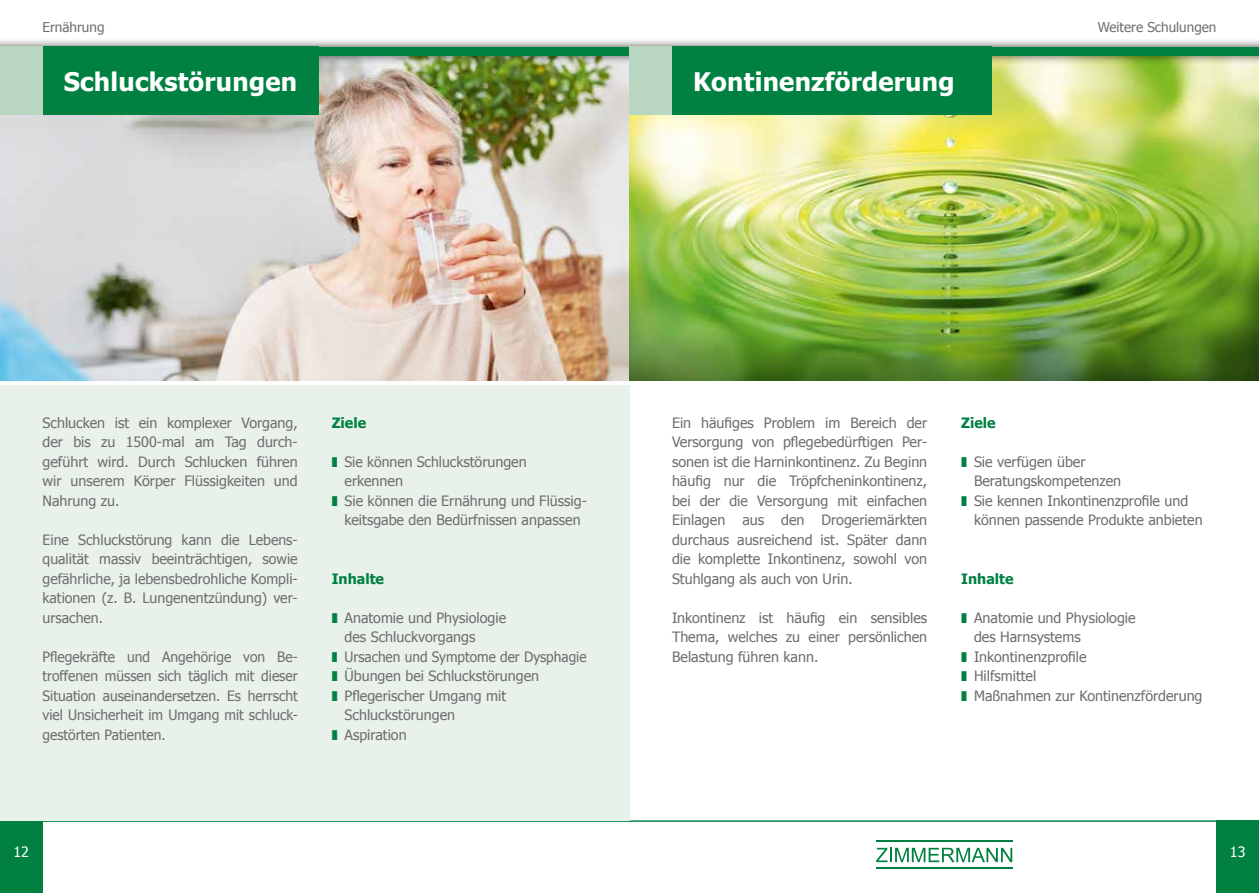
<style>
.page{position:relative;width:1259px;height:893px;background:#fff}
.page>*{position:absolute;margin:0;border:0;box-sizing:border-box;transform-origin:0 0}
.t1{font:700 25.5px "Tahoma";letter-spacing:.01em;color:#fff}
.t2{font:14.25px/19.5px "Tahoma";color:#6e6e6e;text-align:justify}
.t3{font:14.25px "Tahoma";color:#6e6e6e;scale:.96 1}
.t4{font:700 14.25px "Tahoma";color:#008142}
.t5{font:14.25px "Tahoma";color:#fff}
.t6{font:13.5px "Tahoma";color:#6e6e6e}
.s1{color:#008142}
</style>
<div class="page">
<img style="left:0;top:64px;width:1259px;height:317px">
<div style="left:0;top:38px;width:1259px;height:26px;background:#000;opacity:.75"></div>
<div style="left:0;top:47px;width:1259px;height:8px;background:#008142"></div>
<hr style="left:0;top:821px;width:1259px;height:1px;background:#008142">
<svg style="left:876px;top:848px;width:136px;height:14px"></svg>
<hr style="left:876px;top:840px;width:136px;height:2px;background:#008142">
<hr style="left:876px;top:867px;width:136px;height:2px;background:#008142">
<div style="left:0;top:821px;width:43px;height:72px;background:#008142"></div>
<div style="left:1216px;top:821px;width:43px;height:72px;background:#008142"></div>
<div style="left:0;top:385px;width:629px;height:436px;background:#e8f1ea"></div>
<div style="left:43px;top:47px;width:276px;height:68px;background:#008142"></div>
<div style="left:0;top:47px;width:43px;height:68px;background:#b8d6c1"></div>
<div style="left:629px;top:47px;width:43px;height:68px;background:#b8d6c1"></div>
<div style="left:672px;top:47px;width:319px;height:68px;background:#008142"></div>
<p class="t6" style="left:43px;top:18px;width:63px">Ernährung</p>
<p class="t6" style="left:1097px;top:18px;width:120px">Weitere Schulungen</p>
<h1 class="t1" style="left:64px;top:63px;width:235px">Schluckstörungen</h1>
<h1 class="t1" style="left:693px;top:63px;width:263px">Kontinenzförderung</h1>
<p class="t2" style="left:43px;top:412px;width:257px">Schlucken ist ein komplexer Vorgang, der bis zu 1500-mal am Tag durch&shy;geführt wird. Durch Schlucken führen wir unserem Körper Flüssigkeiten und Nahrung zu.</p>
<p class="t2" style="left:43px;top:529px;width:257px">Eine Schluckstörung kann die Lebens&shy;qualität massiv beeinträchtigen, sowie gefährliche, ja lebensbedrohliche Kompli&shy;kationen (z. B. Lungenentzündung) ver&shy;ursachen.</p>
<p class="t2" style="left:43px;top:646px;width:257px">Pflegekräfte und Angehörige von Be&shy;troffenen müssen sich täglich mit dieser Situation auseinandersetzen. Es herrscht viel Unsicherheit im Umgang mit schluck&shy;gestörten Patienten.</p>
<p class="t4" style="left:332px;top:412px;width:36px">Ziele</p>
<p class="t2" style="left:332px;top:451px;width:196px"><span class="s1">❚</span> Sie können Schluckstörungen</p>
<p class="t2" style="left:344px;top:470px;width:60px">erkennen</p>
<p class="t2" style="left:332px;top:490px;width:257px"><span class="s1">❚</span> Sie können die Ernährung und Flüssig-</p>
<p class="t2" style="left:344px;top:509px;width:238px">keitsgabe den Bedürfnissen anpassen</p>
<p class="t4" style="left:332px;top:568px;width:54px">Inhalte</p>
<p class="t2" style="left:332px;top:607px;width:176px"><span class="s1">❚</span> Anatomie und Physiologie</p>
<p class="t2" style="left:344px;top:626px;width:132px">des Schluckvorgangs</p>
<p class="t3" style="left:332px;top:647px;width:267px"><span class="s1">❚</span> Ursachen und Symptome der Dysphagie</p>
<p class="t2" style="left:332px;top:665px;width:209px"><span class="s1">❚</span> Übungen bei Schluckstörungen</p>
<p class="t2" style="left:332px;top:685px;width:176px"><span class="s1">❚</span> Pflegerischer Umgang mit</p>
<p class="t2" style="left:344px;top:704px;width:112px">Schluckstörungen</p>
<p class="t2" style="left:332px;top:724px;width:76px"><span class="s1">❚</span> Aspiration</p>
<p class="t2" style="left:672px;top:412px;width:257px">Ein häufiges Problem im Bereich der Versorgung von pflegebedürftigen Per&shy;sonen ist die Harninkontinenz. Zu Beginn häufig nur die Tröpfcheninkontinenz, bei der die Versorgung mit einfachen Einlagen aus den Drogeriemärkten durchaus ausreichend ist. Später dann die komplette Inkontinenz, sowohl von Stuhlgang als auch von Urin.</p>
<p class="t2" style="left:672px;top:607px;width:257px">Inkontinenz ist häufig ein sensibles Thema, welches zu einer persönlichen Belastung führen kann.</p>
<p class="t4" style="left:961px;top:412px;width:36px">Ziele</p>
<p class="t2" style="left:961px;top:451px;width:126px"><span class="s1">❚</span> Sie verfügen über</p>
<p class="t2" style="left:974px;top:470px;width:149px">Beratungskompetenzen</p>
<p class="t2" style="left:961px;top:490px;width:229px"><span class="s1">❚</span> Sie kennen Inkontinenzprofile und</p>
<p class="t2" style="left:974px;top:509px;width:230px">können passende Produkte anbieten</p>
<p class="t4" style="left:961px;top:568px;width:54px">Inhalte</p>
<p class="t2" style="left:961px;top:607px;width:176px"><span class="s1">❚</span> Anatomie und Physiologie</p>
<p class="t2" style="left:974px;top:626px;width:108px">des Harnsystems</p>
<p class="t2" style="left:961px;top:646px;width:127px"><span class="s1">❚</span> Inkontinenzprofile</p>
<p class="t2" style="left:961px;top:665px;width:77px"><span class="s1">❚</span> Hilfsmittel</p>
<p class="t2" style="left:961px;top:685px;width:243px"><span class="s1">❚</span> Maßnahmen zur Kontinenzförderung</p>
<p class="t5" style="left:13px;top:842px;width:17px">12</p>
<p class="t5" style="left:1230px;top:842px;width:17px">13</p>
</div>
